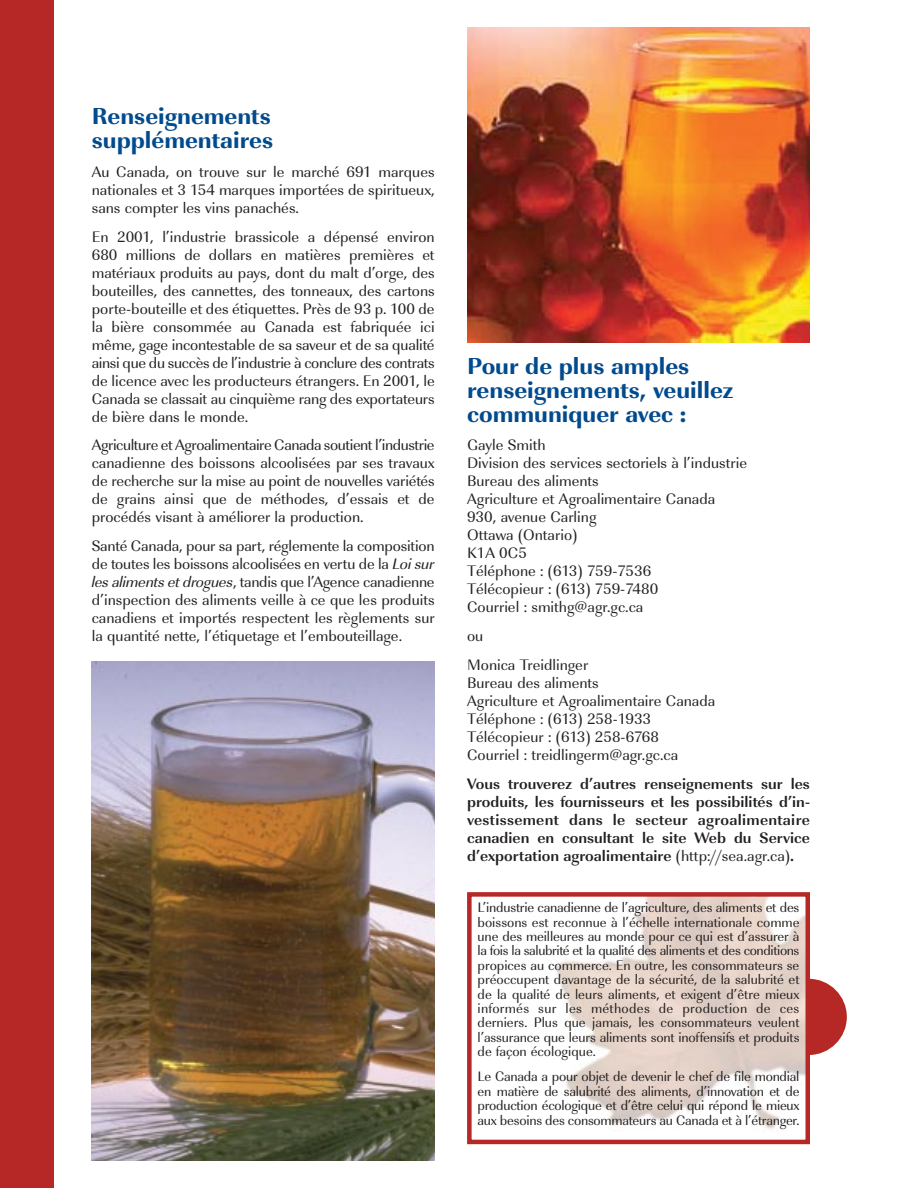
<style>
.page{position:relative;width:918px;height:1188px;background:#fff}
.page>*{position:absolute;margin:0;border:0;box-sizing:border-box;transform-origin:0 0}
.t1{font:700 24px/24px "URW Imperial T Extr";color:#004a8d}
.t2{font:15.75px/18px "URW Imperial T";color:#231f1f;text-align:justify}
.t3{font:700 15.75px/18px "URW Imperial T";color:#231f1f;text-align:justify}
.t4{font:14.25px/14.4px "URW Imperial T";letter-spacing:-.015em;color:#231f1f;text-align:justify}
.s1{font-family:"URW Imperial T Regu Obli"}
.s2{font-weight:400}
</style>
<div class="page">
<div style="left:0;top:0;width:54px;height:1188px;background:#b62825"></div>
<img style="left:467px;top:27px;width:343px;height:316px">
<img style="left:92px;top:662px;width:343px;height:499px">
<div style="left:771px;top:979px;width:76px;height:76px;background:#b62825;border-radius:50%"></div>
<img style="left:556px;top:897px;width:249px;height:232px">
<div style="left:467px;top:892px;width:343px;height:252px;border:4px solid #b62825"></div>
<h1 class="t1" style="left:92px;top:108px;width:183px">Renseignements supplémentaires</h1>
<p class="t2" style="left:92px;top:165px;width:345px">Au Canada, on trouve sur le marché 691 marques nationales et 3 154 marques importées de spiritueux, sans compter les vins panachés.</p>
<p class="t2" style="left:92px;top:230px;width:344px">En 2001, l’industrie brassicole a dépensé environ 680 millions de dollars en matières premières et matériaux produits au pays, dont du malt d’orge, des bouteilles, des cannettes, des tonneaux, des cartons porte-bouteille et des étiquettes. Près de 93 p. 100 de la bière consommée au Canada est fabriquée ici même, gage incontestable de sa saveur et de sa qualité ainsi que du succès de l’industrie à conclure des contrats de licence avec les producteurs étrangers. En 2001, le Canada se classait au cinquième rang des exportateurs de bière dans le monde.</p>
<p class="t2" style="left:92px;top:438px;width:344px">Agriculture et Agroalimentaire Canada soutient l’industrie canadienne des boissons alcoolisées par ses travaux de recherche sur la mise au point de nouvelles variétés de grains ainsi que de méthodes, d’essais et de procédés visant à améliorer la production.</p>
<p class="t2" style="left:92px;top:539px;width:344px">Santé Canada, pour sa part, réglemente la composition de toutes les boissons alcoolisées en vertu de la <span class="s1">Loi sur les aliments et drogues</span>, tandis que l’Agence canadienne d’inspection des aliments veille à ce que les produits canadiens et importés respectent les règlements sur la quantité nette, l’étiquetage et l’embouteillage.</p>
<h1 class="t1" style="left:467px;top:357px;width:268px">Pour de plus amples renseignements, veuillez communiquer avec :</h1>
<p class="t2" style="left:467px;top:438px;width:282px;text-align:left">Gayle Smith<br>Division des services sectoriels à l’industrie<br>Bureau des aliments<br>Agriculture et Agroalimentaire Canada<br>930, avenue Carling<br>Ottawa (Ontario)<br>K1A 0C5<br>Téléphone : (613) 759-7536<br>Télécopieur : (613) 759-7480<br>Courriel : smithg@agr.gc.ca</p>
<p class="t2" style="left:467px;top:624px;width:123px;line-height:28.8px">ou<br>Monica Treidlinger</p>
<p class="t2" style="left:467px;top:676px;width:250px;text-align:left">Bureau des aliments<br>Agriculture et Agroalimentaire Canada<br>Téléphone : (613) 258-1933<br>Télécopieur : (613) 258-6768<br>Courriel : treidlingerm@agr.gc.ca</p>
<p class="t3" style="left:467px;top:777px;width:344px">Vous trouverez d’autres renseignements sur les produits, les fournisseurs et les possibilités d’in&shy;vestissement dans le secteur agroalimentaire canadien en consultant le site Web du Service d’exportation agroalimentaire <span class="s2">(http://sea.agr.ca)</span>.</p>
<p class="t4" style="left:478px;top:902px;width:323px">L’industrie canadienne de l’agriculture, des aliments et des boissons est reconnue à l’échelle internationale comme une des meilleures au monde pour ce qui est d’assurer à la fois la salubrité et la qualité des aliments et des conditions propices au commerce. En outre, les consommateurs se préoccupent davantage de la sécurité, de la salubrité et de la qualité de leurs aliments, et exigent d’être mieux informés sur les méthodes de production de ces derniers. Plus que jamais, les consommateurs veulent l’assurance que leurs aliments sont inoffensifs et produits de façon écologique.</p>
<p class="t4" style="left:478px;top:1071px;width:324px">Le Canada a pour objet de devenir le chef de file mondial en matière de salubrité des aliments, d’innovation et de production écologique et d’être celui qui répond le mieux aux besoins des consommateurs au Canada et à l’étranger.</p>
</div>
